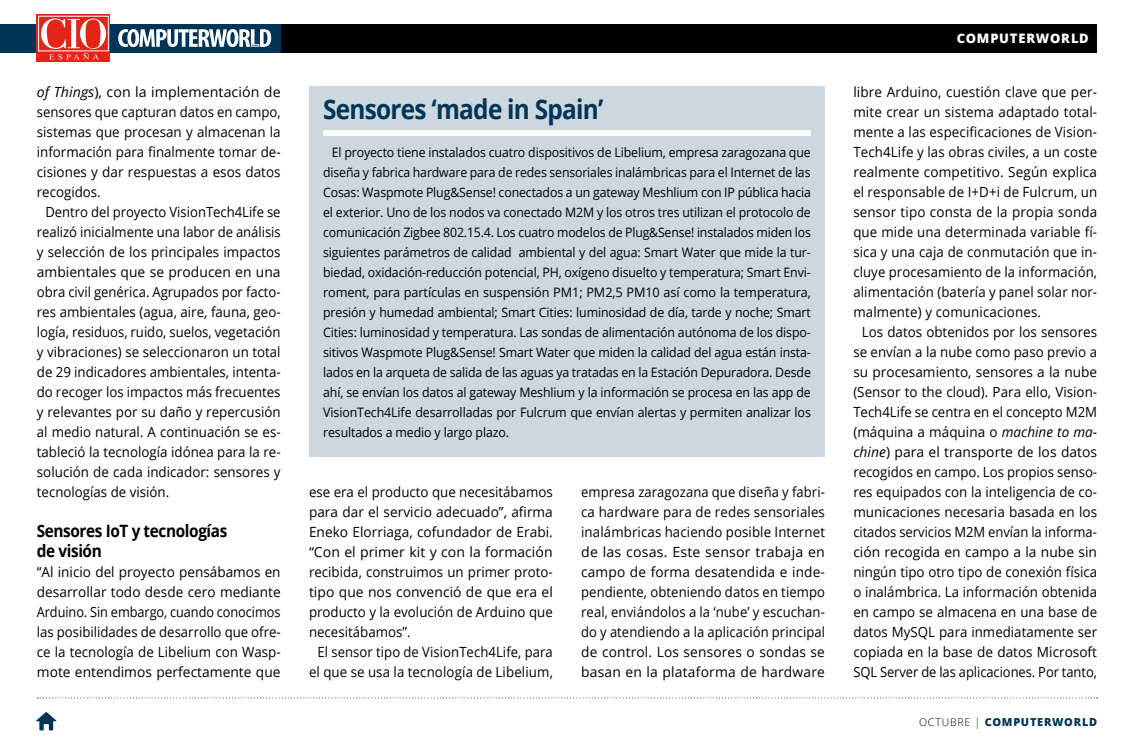
<style>
.page{position:relative;width:1134px;height:755px;background:#fff}
.page>*{position:absolute;margin:0;border:0;box-sizing:border-box;transform-origin:0 0}
.t1{font:700 27px "Open Sans";letter-spacing:-.03em;color:#003558;scale:.9 1}
.t2{font:700 17px/20px "Open Sans";letter-spacing:-.025em;color:#000;scale:.9 1}
.t3{font:14px/20px "Open Sans";color:#000;text-align:justify;scale:.95 1}
.t4{font:14px/20px "Open Sans";color:#000;text-align:justify}
.t5{font:14px/20px "Open Sans";color:#000;text-align:justify;scale:.94 1}
.t6{font:14px/20px "Open Sans";color:#000;text-align:right;scale:.93 1}
.t7{font:13px/20px "Open Sans";letter-spacing:-.01em;color:#000;text-align:justify;scale:.95 1}
.t8{font:800 13px "Open Sans";letter-spacing:.06em;color:#fff}
.t9{font:800 11px "Open Sans";letter-spacing:.065em;color:#003558}
.s1{font-style:italic}
.s2{font-weight:300;font-size:10.5px;color:#000}
.s3{font-weight:300}
</style>
<div class="page">
<div style="left:37px;top:24px;width:1060px;height:28px;background:#000"></div>
<svg style="left:36px;top:712px;width:21px;height:17px"></svg>
<svg style="left:37px;top:697px;width:1061px;height:1px"></svg>
<div style="left:0;top:24px;width:281px;height:28px;background:#003558"></div>
<div style="left:37px;top:14px;width:73px;height:48px;background:linear-gradient(to right,#e32419,#e32419)"></div>
<div style="left:38px;top:16px;width:71px;height:35px;border:1px solid #fff"></div>
<svg style="left:41px;top:18px;width:65px;height:42px;background:#ea5d55"></svg>
<svg style="left:118px;top:29px;width:153px;height:18px"></svg>
<div style="left:309px;top:87px;width:516px;height:370px;background:#ccd7de"></div>
<div style="left:323px;top:130px;width:488px;height:6px;background:#fff"></div>
<p class="t4" style="left:37px;top:81px;width:245px"><span class="s1">of Things</span>), con la implementación de sensores que capturan datos en campo, sistemas que procesan y almacenan la información para finalmente tomar de&shy;cisiones y dar respuestas a esos datos recogidos.</p>
<p class="t5" style="left:37px;top:201px;width:261px;text-indent:9px">Dentro del proyecto VisionTech4Life se realizó inicialmente una labor de análisis y selección de los principales impactos ambientales que se producen en una obra civil genérica. Agrupados por facto&shy;res ambientales (agua, aire, fauna, geo&shy;logía, residuos, ruido, suelos, vegetación y vibraciones) se seleccionaron un total de 29 indicadores ambientales, intenta&shy;do recoger los impactos más frecuentes y relevantes por su daño y repercusión al medio natural. A continuación se es&shy;tableció la tecnología idónea para la re&shy;solución de cada indicador: sensores y tecnologías de visión.</p>
<h2 class="t2" style="left:37px;top:520px;width:213px">Sensores IoT y tecnologías de visión</h2>
<p class="t4" style="left:37px;top:561px;width:245px">“Al inicio del proyecto pensábamos en desarrollar todo desde cero mediante Arduino. Sin embargo, cuando conocimos las posibilidades de desarrollo que ofre&shy;ce la tecnología de Libelium con Wasp&shy;mote entendimos perfectamente que</p>
<h1 class="t1" style="left:323px;top:90px;width:313px">Sensores ‘made in Spain’</h1>
<p class="t7" style="left:323px;top:141px;width:515px;text-indent:9px">El proyecto tiene instalados cuatro dispositivos de Libelium, empresa zaragozana que diseña y fabrica hardware para de redes sensoriales inalámbricas para el Internet de las Cosas: Waspmote Plug&amp;Sense! conectados a un gateway Meshlium con IP pública hacia el exterior. Uno de los nodos va conectado M2M y los otros tres utilizan el protocolo de comunicación Zigbee 802.15.4. Los cuatro modelos de Plug&amp;Sense! instalados miden los siguientes parámetros de calidad ambiental y del agua: Smart Water que mide la tur&shy;biedad, oxidación-reducción potencial, PH, oxígeno disuelto y temperatura; Smart Envi&shy;roment, para partículas en suspensión PM1; PM2,5 PM10 así como la temperatura, presión y humedad ambiental; Smart Cities: luminosidad de día, tarde y noche; Smart Cities: luminosidad y temperatura. Las sondas de alimentación autónoma de los dispo&shy;sitivos Waspmote Plug&amp;Sense! Smart Water que miden la calidad del agua están insta&shy;lados en la arqueta de salida de las aguas ya tratadas en la Estación Depuradora. Desde ahí, se envían los datos al gateway Meshlium y la información se procesa en las app de VisionTech4Life desarrolladas por Fulcrum que envían alertas y permiten analizar los resultados a medio y largo plazo.</p>
<p class="t3" style="left:309px;top:481px;width:258px">ese era el producto que necesitábamos para dar el servicio adecuado”, afirma Eneko Elorriaga, cofundador de Erabi. “Con el primer kit y con la formación recibida, construimos un primer proto&shy;tipo que nos convenció de que era el producto y la evolución de Arduino que necesitábamos”.</p>
<p class="t6" style="left:309px;top:641px;width:264px">El sensor tipo de VisionTech4Life, para el que se usa la tecnología de Libelium,</p>
<p class="t6" style="left:581px;top:481px;width:264px;text-align:justify">empresa zaragozana que diseña y fabri&shy;ca hardware para de redes sensoriales inalámbricas haciendo posible Internet de las cosas. Este sensor trabaja en campo de forma desatendida e inde&shy;pendiente, obteniendo datos en tiempo real, enviándolos a la ‘nube’ y escuchan&shy;do y atendiendo a la aplicación principal de control. Los sensores o sondas se basan en la plataforma de hardware</p>
<p class="t8" style="left:957px;top:29px;width:134px">COMPUTERWORLD</p>
<p class="t4" style="left:853px;top:81px;width:245px">libre Arduino, cuestión clave que per&shy;mite crear un sistema adaptado total&shy;mente a las especificaciones de Vision-Tech4Life y las obras civiles, a un coste realmente competitivo. Según explica el responsable de I+D+i de Fulcrum, un sensor tipo consta de la propia sonda que mide una determinada variable fí&shy;sica y una caja de conmutación que in&shy;cluye procesamiento de la información, alimentación (batería y panel solar nor&shy;malmente) y comunicaciones.</p>
<p class="t3" style="left:853px;top:321px;width:258px;text-align:center">Los datos obtenidos por los sensores se envían a la nube como paso previo a su procesamiento, sensores a la nube (Sensor to the cloud). Para ello, Vision-Tech4Life se centra en el concepto M2M (máquina a máquina o <span class="s1">machine to ma&shy;chine</span>) para el transporte de los datos recogidos en campo. Los propios senso&shy;res equipados con la inteligencia de co&shy;municaciones necesaria basada en los citados servicios M2M envían la informa&shy;ción recogida en campo a la nube sin ningún tipo otro tipo de conexión física o inalámbrica. La información obtenida en campo se almacena en una base de datos MySQL para inmediatamente ser copiada en la base de datos Microsoft SQL Server de las aplicaciones. Por tanto,</p>
<p class="t9" style="left:919px;top:713px;width:180px"><span class="s2">OCTUBRE</span> <span class="s3">|</span> COMPUTERWORLD</p>
</div>
